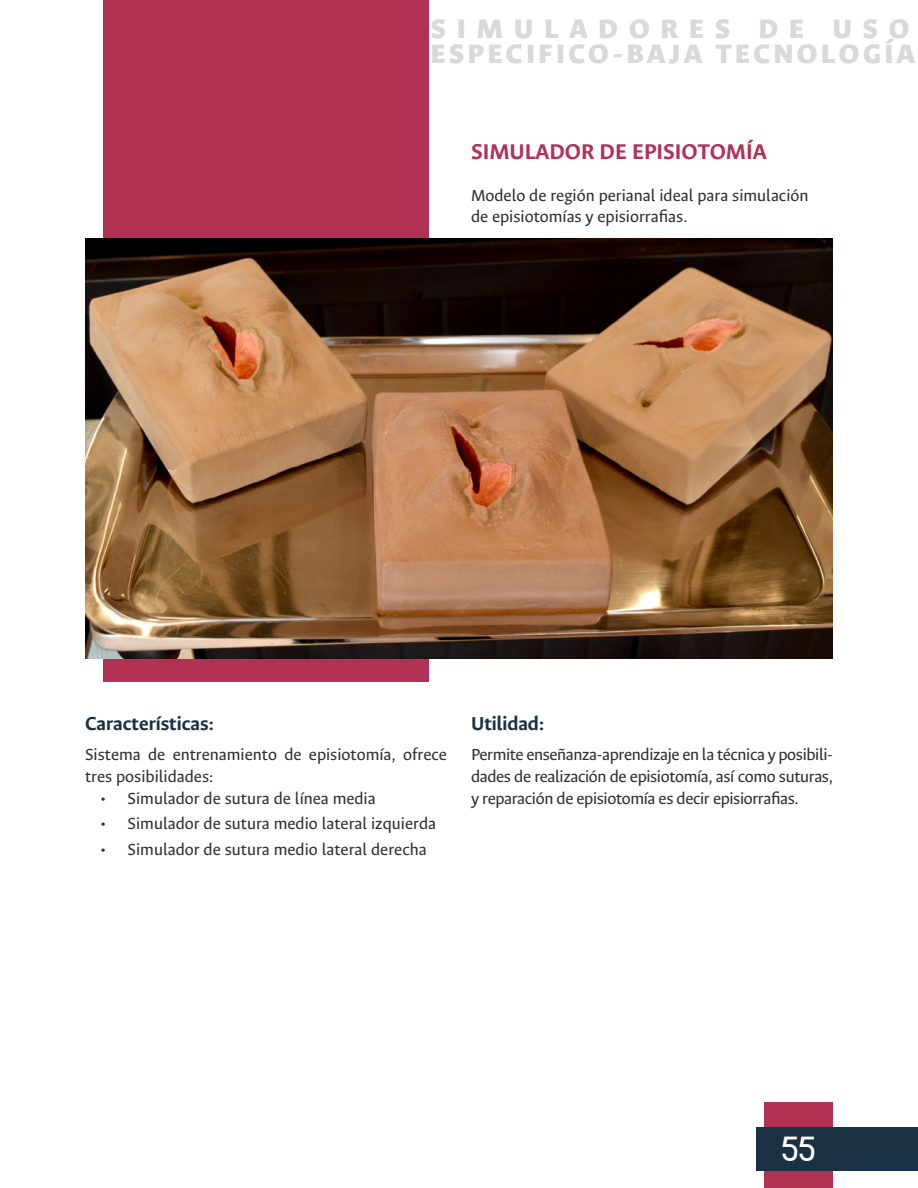
<style>
.page{position:relative;width:918px;height:1188px;background:#fff}
.page>*{position:absolute;margin:0;border:0;box-sizing:border-box;transform-origin:0 0}
.t1{font:900 30px/25.5px "Ancizar Sans";letter-spacing:.12em;color:#d9d9d9}
.t2{font:30px "Brassfield";color:#fff}
.t3{font:700 24px "Ancizar Sans";color:#b23256}
.t4{font:700 21px "Ancizar Sans";color:#193142}
.t5{font:18px/21.6px "Ancizar Sans";color:#333}
</style>
<div class="page">
<div style="left:103px;top:0;width:326px;height:682px;background:#b23256"></div>
<div style="left:765px;top:1103px;width:68px;height:85px;background:#b23256"></div>
<div style="left:756px;top:1127px;width:162px;height:44px;background:#193142"></div>
<img style="left:85px;top:238px;width:748px;height:420px">
<h1 class="t1" style="left:431px;top:16px;width:485px">SIMULADORES DE USO<br>ESPECIFICO-BAJA TECNOLOGÍA</h1>
<h2 class="t3" style="left:471px;top:138px;width:297px">SIMULADOR DE EPISIOTOMÍA</h2>
<p class="t5" style="left:471px;top:184px;width:339px">Modelo de región perianal ideal para simulación de episiotomías y episiorrafias.</p>
<p class="t4" style="left:85px;top:712px;width:130px">Características:</p>
<p class="t5" style="left:85px;top:744px;width:363px">Sistema de entrenamiento de episiotomía, ofrece tres posibilidades:</p>
<p class="t5" style="left:101px;top:787px;width:277px">• Simulador de sutura de línea media</p>
<p class="t5" style="left:101px;top:813px;width:337px">• Simulador de sutura medio lateral izquierda</p>
<p class="t5" style="left:101px;top:839px;width:328px">• Simulador de sutura medio lateral derecha</p>
<p class="t4" style="left:471px;top:712px;width:75px">Utilidad:</p>
<p class="t5" style="left:471px;top:744px;width:363px;text-align:justify">Permite enseñanza-aprendizaje en la técnica y posibili&shy;dades de realización de episiotomía, así como suturas, y reparación de episiotomía es decir episiorrafias.</p>
<h1 class="t2" style="left:782px;top:1137px;width:36px">55</h1>
</div>
